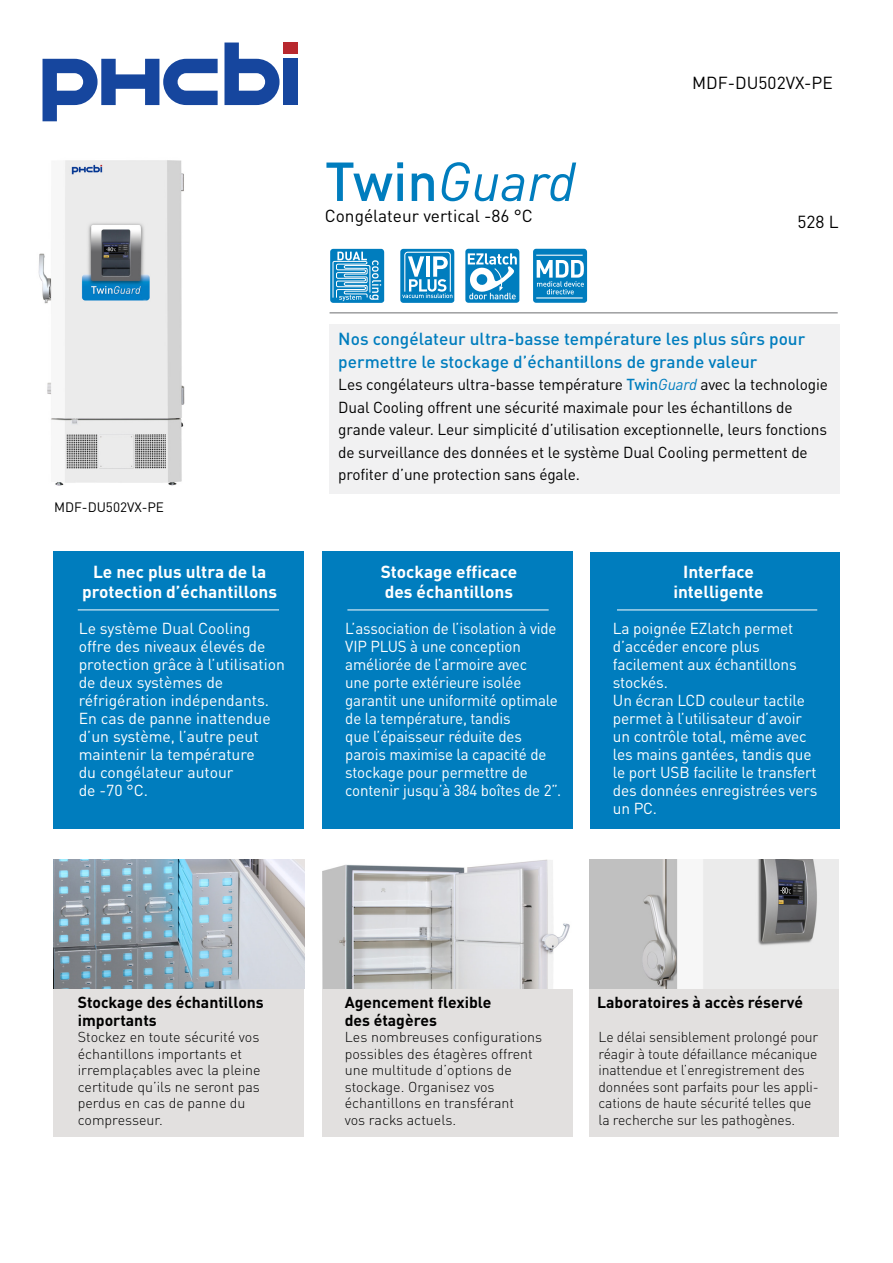
<style>
.page{position:relative;width:893px;height:1263px;background:#fff}
.page>*{position:absolute;margin:0;border:0;box-sizing:border-box;transform-origin:0 0}
.t1{font:italic 54px "DINOT";color:#007dbe}
.t2{font:500 17.25px/22.5px "DINOT";color:#007dbe}
.t3{font:700 17.25px/20.7px "DINOT";color:#fff;text-align:center}
.t4{font:17.25px "DINOT";color:#000}
.t5{font:15.75px/18px "DINOT";letter-spacing:-.01em;color:#fff}
.t6{font:15.75px/22.5px "DINOT";letter-spacing:-.01em;color:#000}
.t7{font:15.75px/18px "DINOT";letter-spacing:-.01em;color:#fff;scale:.96 1}
.t8{font:700 15.75px/18px "DINOT";color:#000}
.t9{font:300 14.25px/16.5px "DINOT";letter-spacing:-.005em;color:#000}
.t10{font:13.5px "DINOT";color:#000}
.s1{font-weight:500;font-style:normal}
.s2{font-weight:500;color:#007dbe}
.s3{font-style:italic;color:#007dbe}
</style>
<div class="page">
<div style="left:283px;top:59px;width:15px;height:46px;background:#16469e"></div>
<svg style="left:43px;top:59px;width:175px;height:62px"></svg>
<svg style="left:224px;top:43px;width:56px;height:62px"></svg>
<div style="left:283px;top:43px;width:15px;height:11px;background:#b8282e"></div>
<div style="left:330px;top:324px;width:510px;height:169px;background:#f1f1f2"></div>
<hr style="left:330px;top:313px;width:508px;height:1px;background:#6d6e71">
<div style="left:53px;top:551px;width:251px;height:278px;background:#007dbe"></div>
<div style="left:53px;top:859px;width:251px;height:278px;background:#e2e0df"></div>
<div style="left:322px;top:859px;width:250px;height:278px;background:#e2e0df"></div>
<div style="left:589px;top:859px;width:250px;height:278px;background:#e2e0df"></div>
<div style="left:322px;top:551px;width:250px;height:278px;background:#007dbe"></div>
<div style="left:590px;top:552px;width:249px;height:276px;background:#007dbe"></div>
<hr style="left:78px;top:610px;width:201px;height:1px;background:#fff">
<hr style="left:347px;top:610px;width:202px;height:1px;background:#fff">
<hr style="left:617px;top:610px;width:200px;height:1px;background:#fff">
<img style="left:322px;top:859px;width:250px;height:129px">
<img style="left:53px;top:859px;width:251px;height:129px">
<img style="left:590px;top:859px;width:249px;height:129px">
<svg style="left:330px;top:249px;width:54px;height:54px"></svg>
<svg style="left:400px;top:249px;width:54px;height:54px"></svg>
<svg style="left:533px;top:249px;width:54px;height:54px"></svg>
<hr style="left:536px;top:255px;width:47px;height:1px;background:#fff">
<hr style="left:536px;top:297px;width:47px;height:1px;background:#fff">
<svg style="left:465px;top:249px;width:54px;height:54px"></svg>
<img style="left:38px;top:160px;width:147px;height:326px">
<h1 class="t1" style="left:325px;top:148px;width:252px"><span class="s1">Twin</span>Guard</h1>
<p class="t4" style="left:325px;top:205px;width:209px">Congélateur vertical -86 °C</p>
<p class="t4" style="left:692px;top:72px;width:142px">MDF-DU502VX-PE</p>
<p class="t4" style="left:798px;top:211px;width:43px">528 L</p>
<p class="t10" style="left:54px;top:499px;width:112px">MDF-DU502VX-PE</p>
<p class="t3" style="left:82px;top:561px;width:196px">Le nec plus ultra de la protection d’échantillons</p>
<p class="t5" style="left:79px;top:619px;width:208px">Le système Dual Cooling offre des niveaux élevés de protection grâce à l’utilisation de deux systèmes de réfrigération indépendants.<br>En cas de panne inattendue d’un système, l’autre peut maintenir la température<br>du congélateur autour<br>de -70 °C.</p>
<p class="t2" style="left:338px;top:327px;width:468px">Nos congélateur ultra-basse température les plus sûrs pour permettre le stockage d’échantillons de grande valeur</p>
<p class="t6" style="left:338px;top:373px;width:491px">Les congélateurs ultra-basse température <span class="s2">Twin</span><span class="s3">Guard</span> avec la technologie Dual Cooling offrent une sécurité maximale pour les échantillons de grande valeur. Leur simplicité d’utilisation exceptionnelle, leurs fonctions de surveillance des données et le système Dual Cooling permettent de profiter d’une protection sans égale.</p>
<p class="t3" style="left:381px;top:561px;width:138px;text-align:left">Stockage efficace des échantillons</p>
<p class="t7" style="left:345px;top:619px;width:227px">L’association de l’isolation à vide<br>VIP PLUS à une conception améliorée de l’armoire avec<br>une porte extérieure isolée garantit une uniformité optimale de la température, tandis<br>que l’épaisseur réduite des parois maximise la capacité de stockage pour permettre de contenir jusqu’à 384 boîtes de 2”.</p>
<p class="t3" style="left:673px;top:560px;width:92px">Interface intelligente</p>
<p class="t5" style="left:613px;top:619px;width:206px">La poignée EZlatch permet d’accéder encore plus facilement aux échantillons stockés.<br>Un écran LCD couleur tactile permet à l’utilisateur d’avoir un contrôle total, même avec les mains gantées, tandis que le port USB facilite le transfert des données enregistrées vers un PC.</p>
<p class="t8" style="left:78px;top:992px;width:188px">Stockage des échantillons importants</p>
<p class="t8" style="left:345px;top:992px;width:148px">Agencement flexible des étagères</p>
<p class="t9" style="left:78px;top:1029px;width:184px">Stockez en toute sécurité vos échantillons importants et irremplaçables avec la pleine certitude qu’ils ne seront pas perdus en cas de panne du compresseur.</p>
<p class="t9" style="left:345px;top:1029px;width:199px">Les nombreuses configurations possibles des étagères offrent une multitude d’options de stockage. Organisez vos échantillons en transférant<br>vos racks actuels.</p>
<p class="t8" style="left:597px;top:993px;width:208px">Laboratoires à accès réservé</p>
<p class="t9" style="left:598px;top:1029px;width:222px">Le délai sensiblement prolongé pour réagir à toute défaillance mécanique inattendue et l’enregistrement des données sont parfaits pour les appli&shy;cations de haute sécurité telles que la recherche sur les pathogènes.</p>
</div>
